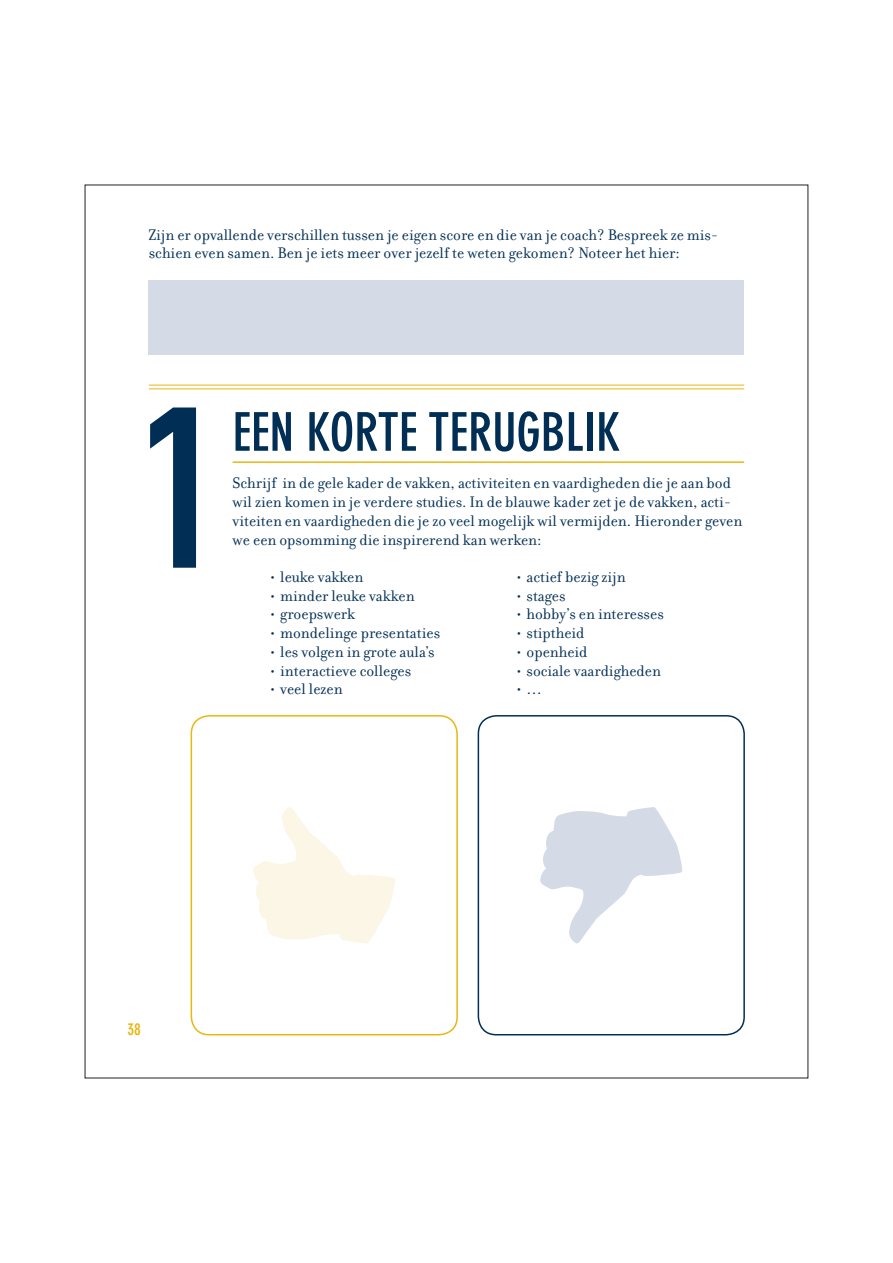
<style>
.page{position:relative;width:893px;height:1263px;background:#fff}
.page>*{position:absolute;margin:0;border:0;box-sizing:border-box;transform-origin:0 0}
.t1{font:225px "DIN Engschrift Std";color:#002e54}
.t2{font:700 condensed 52.5px "DIN Neuzeit Grotesk Std";color:#002e54}
.t3{font:16.5px/18.8px "Filosofia OT";color:#002e54}
.t4{font:700 condensed 16.5px "DIN Neuzeit Grotesk Std";color:#eab610}
</style>
<div class="page">
<div style="left:149px;top:281px;width:595px;height:74px;background:#d4dbe6"></div>
<hr style="left:149px;top:385px;width:595px;height:1px;background:#eab610">
<hr style="left:149px;top:388px;width:595px;height:1px;background:#eab610">
<hr style="left:233px;top:461px;width:511px;height:2px;background:#eab610">
<div style="left:191px;top:715px;width:267px;height:320px;border:2px solid #eab610;border-radius:18px"></div>
<div style="left:478px;top:715px;width:267px;height:320px;border:2px solid #002e54;border-radius:18px"></div>
<svg style="left:253px;top:807px;width:142px;height:137px"></svg>
<svg style="left:540px;top:807px;width:143px;height:136px"></svg>
<p class="t3" style="left:149px;top:225px;width:571px">Zijn er opvallende verschillen tussen je eigen score en die van je coach? Bespreek ze mis&shy;schien even samen. Ben je iets meer over jezelf te weten gekomen? Noteer het hier:</p>
<h1 class="t1" style="left:138px;top:357px;width:85px">1</h1>
<h2 class="t2" style="left:233px;top:402px;width:389px">EEN KORTE TERUGBLIK</h2>
<p class="t3" style="left:233px;top:474px;width:511px">Schrijf in de gele kader de vakken, activiteiten en vaardigheden die je aan bod wil zien komen in je verdere studies. In de blauwe kader zet je de vakken, acti&shy;viteiten en vaardigheden die je zo veel mogelijk wil vermijden. Hieronder geven we een opsomming die inspirerend kan werken:</p>
<p class="t3" style="left:270px;top:568px;width:95px">• leuke vakken</p>
<p class="t3" style="left:270px;top:586px;width:146px">• minder leuke vakken</p>
<p class="t3" style="left:270px;top:605px;width:87px">• groepswerk</p>
<p class="t3" style="left:270px;top:624px;width:172px">• mondelinge presentaties</p>
<p class="t3" style="left:270px;top:643px;width:167px">• les volgen in grote aula’s</p>
<p class="t3" style="left:270px;top:661px;width:143px">• interactieve colleges</p>
<p class="t3" style="left:270px;top:680px;width:75px">• veel lezen</p>
<p class="t3" style="left:516px;top:568px;width:111px">• actief bezig zijn</p>
<p class="t3" style="left:516px;top:586px;width:51px">• stages</p>
<p class="t3" style="left:516px;top:605px;width:149px">• hobby’s en interesses</p>
<p class="t3" style="left:516px;top:624px;width:70px">• stiptheid</p>
<p class="t3" style="left:516px;top:642px;width:73px">• openheid</p>
<p class="t3" style="left:516px;top:661px;width:147px">• sociale vaardigheden</p>
<p class="t3" style="left:516px;top:680px;width:28px">• …</p>
<p class="t4" style="left:128px;top:1020px;width:15px">38</p>
</div>
